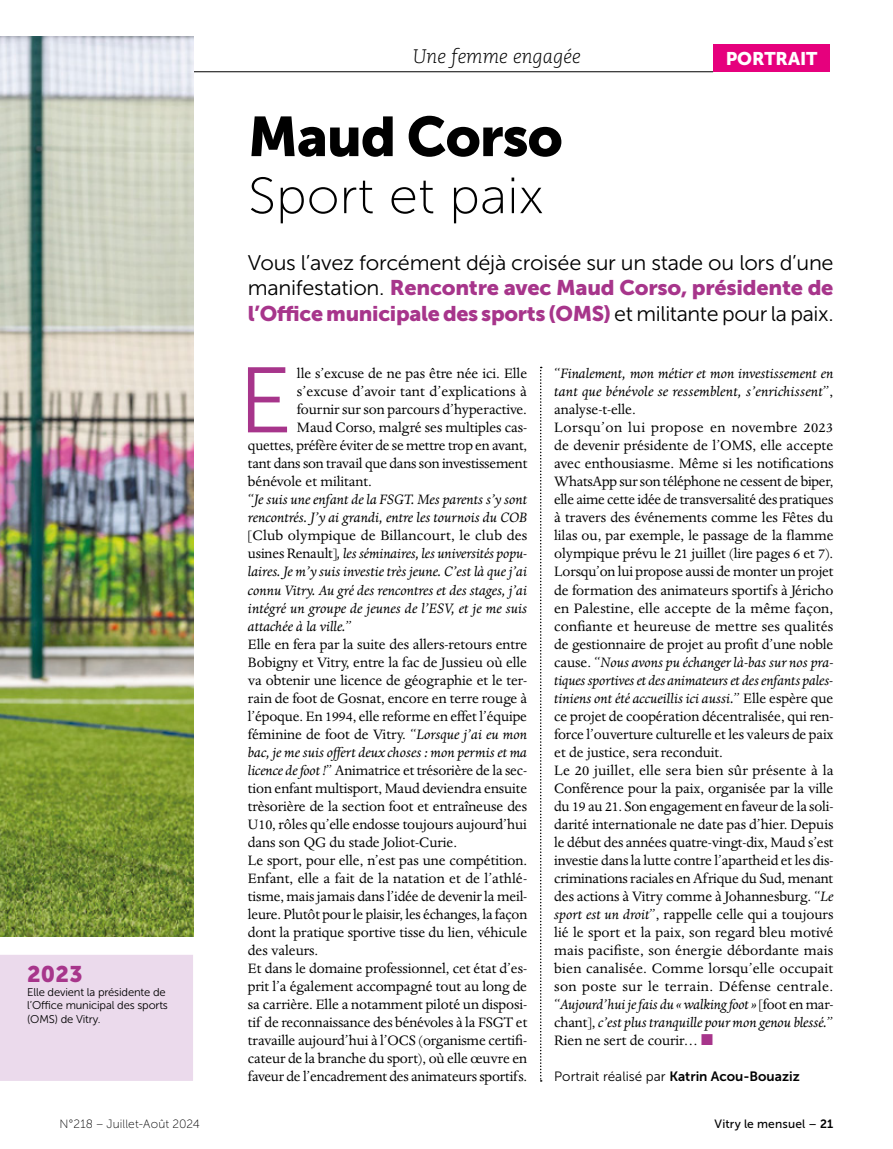
<style>
.page{position:relative;width:893px;height:1149px;background:#fff}
.page>*{position:absolute;margin:0;border:0;box-sizing:border-box;transform-origin:0 0}
.t1{font:92.55px "Museo Sans 300";color:#a7358b}
.t2{font:55.5px "Museo Sans 900";letter-spacing:-.02em;color:#000}
.t3{font:50.85px "Museo Sans 100";color:#000;scale:1.04 1}
.t4{font:22.5px "Museo Sans 900";color:#a7358b}
.t5{font:21.15px/25.5px "Museo Sans 900";letter-spacing:-.01em;color:#a7358b}
.t6{font:21.15px "Museo Sans 300";letter-spacing:-.015em;color:#000}
.t7{font:italic 300 19.5px "Caecilia LT Std";letter-spacing:-.005em;color:#000}
.t8{font:18.3px "Museo Sans 900";letter-spacing:-.005em;color:#fff}
.t9{font:15.75px/18px "Dante MT Pro";letter-spacing:-.005em;color:#000}
.t10{font:italic 15.75px "Dante MT Pro";letter-spacing:-.005em;color:#000}
.t11{font:13.5px "Museo Sans 300";color:#000}
.t12{font:12px "Museo Sans 100";letter-spacing:.01em;color:#000}
.t13{font:12px "Museo Sans 500";letter-spacing:.015em;color:#000}
.t14{font:11.25px/13.5px "Museo Sans 300";letter-spacing:-.015em;color:#000}
.s1{font-family:"Museo Sans 300";color:#000}
.s2{font-style:normal}
.s3{font-style:italic}
.s4{color:#a7358b}
.s5{font-family:"Museo Sans 700"}
</style>
<div class="page">
<hr style="left:0;top:71px;width:713px;height:1px;background:#000">
<div style="left:713px;top:45px;width:117px;height:27px;background:#e6007d"></div>
<svg style="left:540px;top:366px;width:2px;height:715px"></svg>
<div style="left:0;top:955px;width:193px;height:125px;background:#ebdaec"></div>
<img style="left:0;top:36px;width:193px;height:900px">
<h3 class="t4" style="left:27px;top:961px;width:57px">2023</h3>
<p class="t14" style="left:27px;top:985px;width:142px">Elle devient la présidente de l’Office municipal des sports (OMS) de Vitry.</p>
<p class="t12" style="left:60px;top:1116px;width:142px">N°218 – Juillet-Août 2024</p>
<p class="t7" style="left:413px;top:45px;width:170px">Une femme engagée</p>
<h2 class="t2" style="left:248px;top:105px;width:316px">Maud Corso</h2>
<h3 class="t3" style="left:248px;top:169px;width:286px">Sport et paix</h3>
<p class="t8" style="left:726px;top:48px;width:93px">PORTRAIT</p>
<h3 class="t6" style="left:248px;top:251px;width:587px">Vous l’avez forcément déjà croisée sur un stade ou lors d’une</h3>
<h3 class="t5" style="left:248px;top:275px;width:587px"><span class="s1">manifestation.</span> Rencontre avec Maud Corso, présidente de l’Office municipale des sports (OMS) <span class="s1">et militante pour la paix.</span></h3>
<h1 class="t1" style="left:238px;top:350px;width:55px">E</h1>
<p class="t9" style="left:297px;top:364px;width:232px">lle s’excuse de ne pas être née ici. Elle</p>
<p class="t9" style="left:297px;top:382px;width:232px">s’excuse d’avoir tant d’explications à</p>
<p class="t9" style="left:297px;top:400px;width:232px">fournir sur son parcours d’hyperactive.</p>
<p class="t9" style="left:297px;top:418px;width:232px">Maud Corso, malgré ses multiples cas-</p>
<p class="t9" style="left:248px;top:436px;width:281px">quettes, préfère éviter de se mettre trop en avant,</p>
<p class="t9" style="left:248px;top:454px;width:281px">tant dans son travail que dans son investissement</p>
<p class="t9" style="left:248px;top:472px;width:125px">bénévole et militant.</p>
<p class="t10" style="left:248px;top:490px;width:281px"><span class="s2">“</span>Je suis une enfant de la FSGT. Mes parents s’y sont</p>
<p class="t10" style="left:248px;top:508px;width:281px">rencontrés. J’y ai grandi, entre les tournois du COB</p>
<p class="t9" style="left:248px;top:526px;width:281px">[Club olympique de Billancourt, le club des usines Renault]<span class="s3">, les séminaires, les universités popu&shy;laires. Je m’y suis investie très jeune. C’est là que j’ai connu Vitry. Au gré des rencontres et des stages, j’ai intégré un groupe de jeunes de l’ESV, et je me suis attachée à la ville.</span>”<br>Elle en fera par la suite des allers-retours entre Bobigny et Vitry, entre la fac de Jussieu où elle va obtenir une licence de géographie et le ter&shy;rain de foot de Gosnat, encore en terre rouge à l’époque. En 1994, elle reforme en effet l’équipe féminine de foot de Vitry. “<span class="s3">Lorsque j’ai eu mon bac, je me suis offert deux choses : mon permis et ma licence de foot !</span>” Animatrice et trésorière de la sec&shy;tion enfant multisport, Maud deviendra ensuite trèsorière de la section foot et entraîneuse des U10, rôles qu’elle endosse toujours aujourd’hui dans son QG du stade Joliot-Curie.<br>Le sport, pour elle, n’est pas une compétition.<br>Enfant, elle a fait de la natation et de l’athlé&shy;tisme, mais jamais dans l’idée de devenir la meil&shy;leure. Plutôt pour le plaisir, les échanges, la façon dont la pratique sportive tisse du lien, véhicule des valeurs.<br>Et dans le domaine professionnel, cet état d’es&shy;prit l’a également accompagné tout au long de sa carrière. Elle a notamment piloté un disposi&shy;tif de reconnaissance des bénévoles à la FSGT et travaille aujourd’hui à l’OCS (organisme certifi&shy;cateur de la branche du sport), où elle œuvre en faveur de l’encadrement des animateurs sportifs.</p>
<p class="t9" style="left:554px;top:364px;width:281px">“<span class="s3">Finalement, mon métier et mon investissement en tant que bénévole se ressemblent, s’enrichissent</span>”, analyse-t-elle.<br>Lorsqu’on lui propose en novembre 2023 de devenir présidente de l’OMS, elle accepte avec enthousiasme. Même si les notifications WhatsApp sur son téléphone ne cessent de biper, elle aime cette idée de transversalité des pratiques à travers des événements comme les Fêtes du lilas ou, par exemple, le passage de la flamme olympique prévu le 21 juillet (lire pages 6 et 7).<br>Lorsqu’on lui propose aussi de monter un projet de formation des animateurs sportifs à Jéricho en Palestine, elle accepte de la même façon, confiante et heureuse de mettre ses qualités de gestionnaire de projet au profit d’une noble cause. “<span class="s3">Nous avons pu échanger là-bas sur nos pra&shy;tiques sportives et des animateurs et des enfants pales&shy;tiniens ont été accueillis ici aussi.</span>” Elle espère que ce projet de coopération décentralisée, qui ren&shy;force l’ouverture culturelle et les valeurs de paix et de justice, sera reconduit.<br>Le 20 juillet, elle sera bien sûr présente à la Conférence pour la paix, organisée par la ville du 19 au 21. Son engagement en faveur de la soli&shy;darité internationale ne date pas d’hier. Depuis le début des années quatre-vingt-dix, Maud s’est investie dans la lutte contre l’apartheid et les dis&shy;criminations raciales en Afrique du Sud, menant des actions à Vitry comme à Johannesburg. “<span class="s3">Le sport est un droit</span>”, rappelle celle qui a toujours lié le sport et la paix, son regard bleu motivé mais pacifiste, son énergie débordante mais bien canalisée. Comme lorsqu’elle occupait son poste sur le terrain. Défense centrale. “<span class="s3">Aujourd’hui je fais du « walking foot »</span> [foot en mar&shy;chant], <span class="s3">c’est plus tranquille pour mon genou blessé.</span>” Rien ne sert de courir… <span class="s4">■</span></p>
<p class="t11" style="left:554px;top:1068px;width:247px">Portrait réalisé par <span class="s5">Katrin Acou-Bouaziz</span></p>
<p class="t13" style="left:714px;top:1116px;width:120px">Vitry le mensuel – <span class="s5">21</span></p>
</div>
